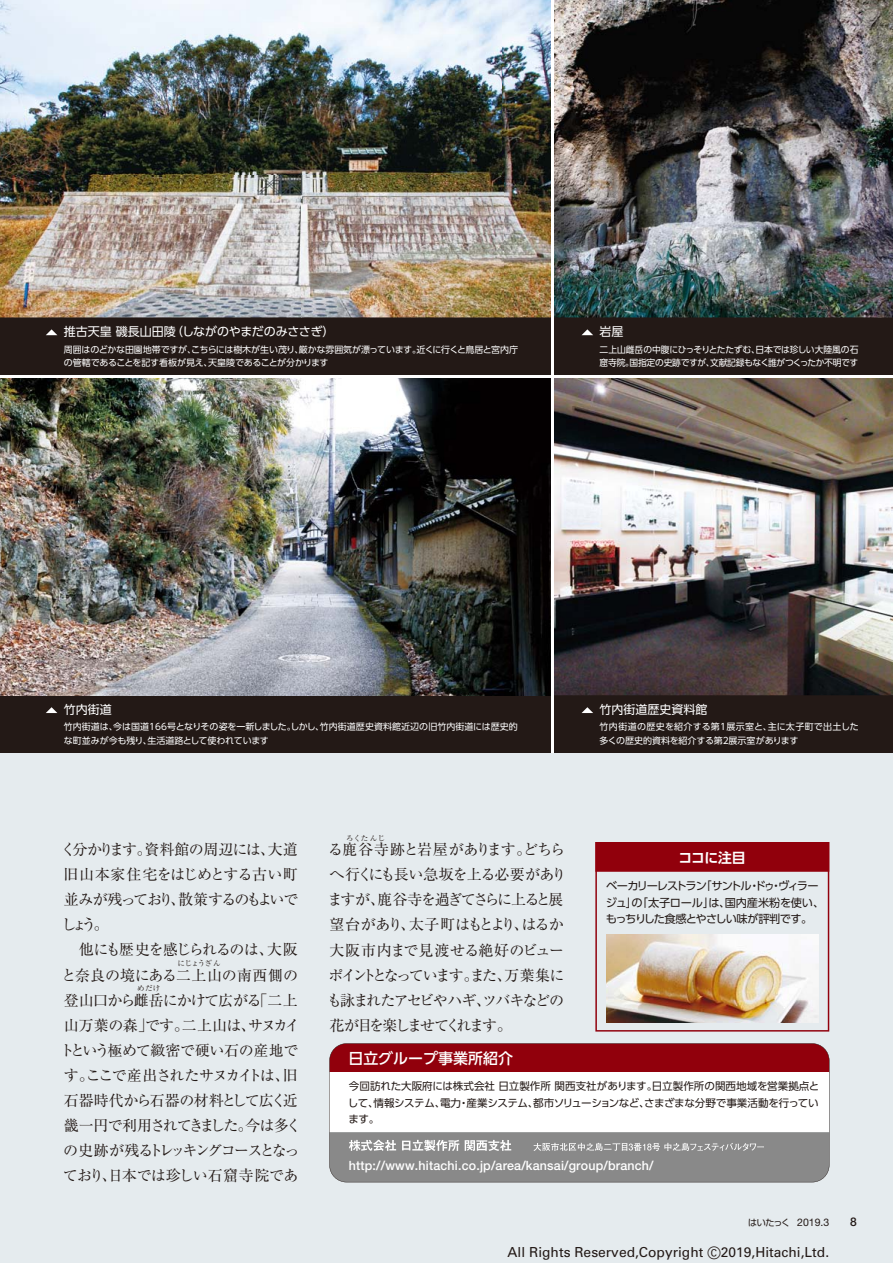
<style>
.page{position:relative;width:893px;height:1263px;background:#fff}
.page>*{position:absolute;margin:0;border:0;box-sizing:border-box;transform-origin:0 0}
.t1{font:15px/25px "Ryumin Pro Regular 90 pv RKSJ H";letter-spacing:-.07em;color:#231916;text-align:justify}
.t2{font:15px/25px "Ryumin Pro Regular 90 pv RKSJ H";letter-spacing:-.095em;color:#231916}
.t3{font:15px "UD Shin Go Pro Medium 90 pv RKSJ H";color:#fff}
.t4{font:13.8px "Univers";color:#231916}
.t5{font:13.8px "UD Shin Go Pro De Bold 90 pv RKSJ H";letter-spacing:-.035em;color:#fff}
.t6{font:500 12.75px "Helvetica Neue LT Std";letter-spacing:.015em;color:#fff}
.t7{font:12px "UD Shin Go Pro Regular 90 pv RKSJ H";color:#fff}
.t8{font:500 12px "Helvetica Neue LT Std";color:#231916}
.t9{font:11.25px/16.5px "UD Shin Go Pro Regular 90 pv RKSJ H";letter-spacing:-.065em;color:#231916}
.t10{font:10.5px/16.5px "UD Shin Go Pro Regular 90 pv RKSJ H";letter-spacing:-.04em;color:#231916;text-align:justify}
.t11{font:10.5px "Helvetica Neue LT Std";color:#231916}
.t12{font:9px/13.5px "UD Shin Go Pro Regular 90 pv RKSJ H";letter-spacing:-.015em;color:#fff}
.t13{font:7.5px "Ryumin Pro Regular 90 pv RKSJ H";color:#231916}
.s1{font-family:"Shin Go Pro Regular 90 pv RKSJ H";font-size:9px}
.s2{font-size:16.95px}
</style>
<div class="page">
<div style="left:0;top:753px;width:893px;height:510px;background:#e5ebee"></div>
<div style="left:0;top:695px;width:893px;height:58px;background:#231916"></div>
<div style="left:0;top:317px;width:893px;height:58px;background:#231916"></div>
<img style="left:0;top:0;width:893px;height:317px">
<svg style="left:582px;top:329px;width:11px;height:6px"></svg>
<svg style="left:582px;top:707px;width:11px;height:6px"></svg>
<svg style="left:595px;top:842px;width:234px;height:189px"></svg>
<img style="left:0;top:378px;width:893px;height:317px">
<svg style="left:329px;top:1043px;width:500px;height:127px;background:#daadb1"></svg>
<svg style="left:46px;top:329px;width:11px;height:6px"></svg>
<svg style="left:46px;top:707px;width:11px;height:6px"></svg>
<img style="left:0;top:317px;width:553px;height:1px">
<svg style="left:330px;top:1132px;width:499px;height:50px;background:#8f8f8f"></svg>
<img style="left:606px;top:935px;width:213px;height:87px">
<hr style="left:551px;top:0;width:3px;height:753px;background:#fff">
<h3 class="t7" style="left:64px;top:327px;width:272px">推古天皇 磯長山田陵（しながのやまだのみささぎ）</h3>
<p class="t12" style="left:64px;top:344px;width:456px">周囲はのどかな田園地帯ですが、こちらには樹木が生い茂り、厳かな雰囲気が漂っています。近くに行くと鳥居と宮内庁の管轄であることを記す看板が見え、天皇陵であることが分かります</p>
<h3 class="t7" style="left:600px;top:327px;width:25px">岩屋</h3>
<p class="t12" style="left:600px;top:344px;width:260px">二上山雌岳の中腹にひっそりとたたずむ、日本では珍しい大陸風の石窟寺院。国指定の史跡ですが、文献記録もなく誰がつくったか不明です</p>
<h3 class="t7" style="left:64px;top:705px;width:49px">竹内街道</h3>
<p class="t12" style="left:64px;top:721px;width:456px">竹内街道は、今は国道166号となりその姿を一新しました。しかし、竹内街道歴史資料館近辺の旧竹内街道には歴史的な町並みが今も残り、生活道路として使われています</p>
<h3 class="t7" style="left:600px;top:705px;width:109px">竹内街道歴史資料館</h3>
<p class="t12" style="left:600px;top:721px;width:261px">竹内街道の歴史を紹介する第1展示室と、主に太子町で出土した多くの歴史的資料を紹介する第2展示室があります</p>
<h1 class="t1" style="left:61px;top:839px;width:239px">く分かります。資料館の周辺には、大道旧山本家住宅をはじめとする古い町並みが残っており、散策するのもよいでしょう。</h1>
<h1 class="t1" style="left:60px;top:939px;width:243px;text-align:left;text-indent:19px">他にも歴史を感じられるのは、大阪と奈良の境にある二上山の南西側の登山口から雌岳にかけて広がる「二上山万葉の森」です。二上山は、サヌカイトという極めて緻密で硬い石の産地です。ここで産出されたサヌカイトは、旧石器時代から石器の材料として広く近畿一円で利用されてきました。今は多くの史跡が残るトレッキングコースとなっており、日本では珍しい石窟寺院であ</h1>
<p class="t13" style="left:177px;top:960px;width:45px">にじょうざん</p>
<p class="t13" style="left:137px;top:985px;width:25px">めだけ</p>
<p class="t13" style="left:346px;top:835px;width:40px">ろくたんじ</p>
<h1 class="t2" style="left:327px;top:839px;width:241px">る鹿谷寺跡と岩屋があります。どちらへ行くにも長い急坂を上る必要がありますが、鹿谷寺を過ぎてさらに上ると展望台があり、太子町はもとより、はるか大阪市内まで見渡せる絶好のビューポイントとなっています。また、万葉集にも詠まれたアセビやハギ、ツバキなどの花が目を楽しませてくれます。</h1>
<h1 class="t3" style="left:348px;top:1052px;width:166px">日立グループ事業所紹介</h1>
<h2 class="t5" style="left:678px;top:852px;width:69px">ココに注目</h2>
<p class="t9" style="left:606px;top:879px;width:220px">ベーカリーレストラン「サントル・ドゥ・ヴィラージュ」の「太子ロール」は、国内産米粉を使い、もっちりした食感とやさしい味が評判です。</p>
<p class="t10" style="left:348px;top:1079px;width:473px">今回訪れた大阪府には株式会社 日立製作所 関西支社があります。日立製作所の関西地域を営業拠点として、情報システム、電力・産業システム、都市ソリューションなど、さまざまな分野で事業活動を行っています。</p>
<h3 class="t6" style="left:349px;top:1161px;width:306px">http://www.hitachi.co.jp/area/kansai/group/branch/</h3>
<p class="t11" style="left:748px;top:1216px;width:83px"><span class="s1">はいたっく</span> 2019.3</p>
<h2 class="t4" style="left:508px;top:1247px;width:323px">All Rights Reserved,Copyright <span class="s2">©</span>2019,Hitachi,Ltd.</h2>
<h3 class="t8" style="left:850px;top:1218px;width:8px">8</h3>
</div>
